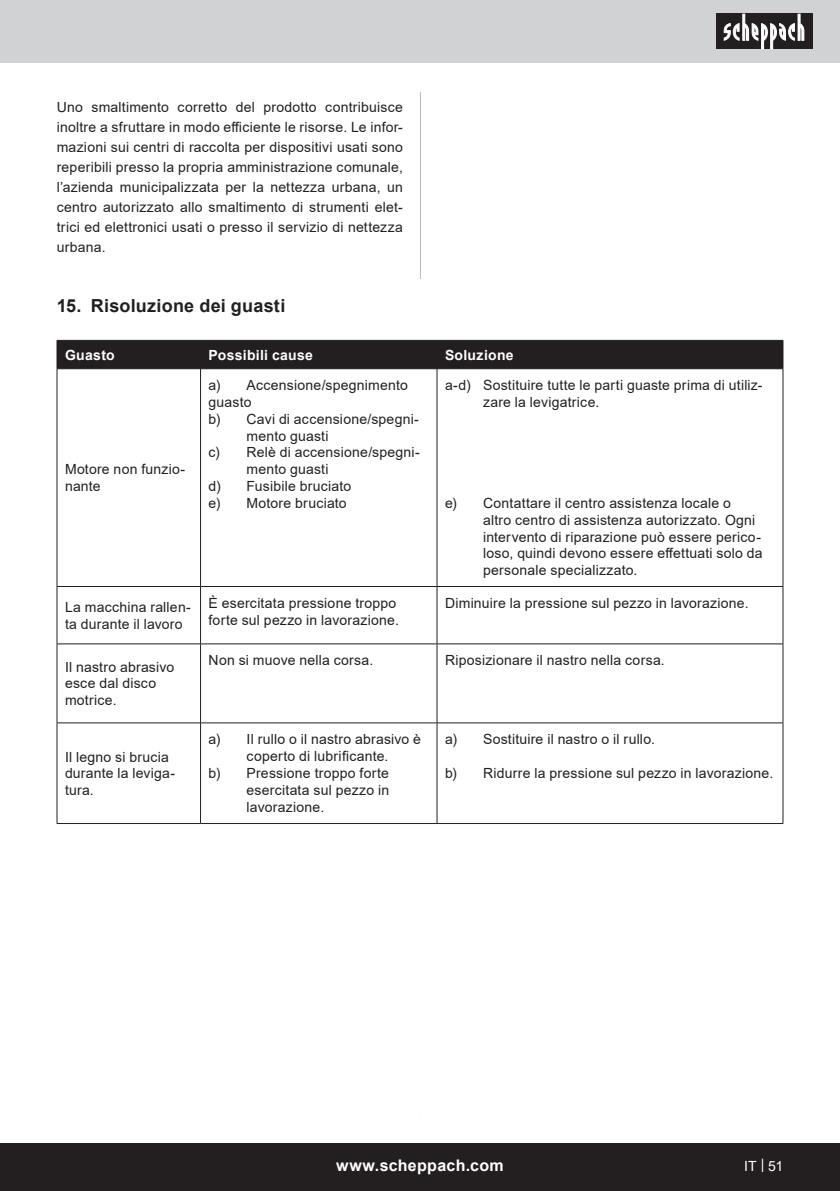
<style>
.page{position:relative;width:840px;height:1191px;background:#fff}
.page>*{position:absolute;margin:0;border:0;box-sizing:border-box;transform-origin:0 0}
.t1{font:700 18px "Arial";letter-spacing:.015em;color:#231f20}
.t2{font:700 16px "Arial";letter-spacing:.02em;color:#fff}
.t3{font:14px/16.8px "Arial";letter-spacing:.015em;color:#231f20}
.t4{font:700 14px "Arial";letter-spacing:.02em;color:#fff}
.t5{font:14px "Arial";color:#fff}
</style>
<div class="page">
<div style="left:0;top:0;width:839px;height:63px;background:#d1d2d4"></div>
<div style="left:0;top:1143px;width:839px;height:48px;background:#231f20"></div>
<div style="left:716px;top:14px;width:96px;height:35px;background:#231f20"></div>
<svg style="left:723px;top:14px;width:81px;height:35px"></svg>
<hr style="left:420px;top:92px;width:1px;height:1025px;background:#b9bdc0">
<div style="left:57px;top:279px;width:725px;height:838px;background:#fff"></div>
<div style="left:57px;top:340px;width:726px;height:29px;background:#231f20"></div>
<hr style="left:57px;top:368px;width:143px;height:1px;background:#231f20">
<hr style="left:57px;top:369px;width:1px;height:217px;background:#231f20">
<hr style="left:200px;top:368px;width:237px;height:1px;background:#231f20">
<hr style="left:200px;top:369px;width:1px;height:217px;background:#231f20">
<hr style="left:437px;top:368px;width:345px;height:1px;background:#231f20">
<hr style="left:436px;top:369px;width:1px;height:217px;background:#231f20">
<hr style="left:782px;top:369px;width:1px;height:217px;background:#231f20">
<hr style="left:57px;top:586px;width:143px;height:1px;background:#231f20">
<hr style="left:57px;top:587px;width:1px;height:56px;background:#231f20">
<hr style="left:200px;top:586px;width:237px;height:1px;background:#231f20">
<hr style="left:200px;top:587px;width:1px;height:56px;background:#231f20">
<hr style="left:437px;top:586px;width:345px;height:1px;background:#231f20">
<hr style="left:436px;top:587px;width:1px;height:56px;background:#231f20">
<hr style="left:782px;top:587px;width:1px;height:56px;background:#231f20">
<hr style="left:57px;top:643px;width:143px;height:1px;background:#231f20">
<hr style="left:57px;top:644px;width:1px;height:78px;background:#231f20">
<hr style="left:200px;top:643px;width:237px;height:1px;background:#231f20">
<hr style="left:200px;top:644px;width:1px;height:78px;background:#231f20">
<hr style="left:437px;top:643px;width:345px;height:1px;background:#231f20">
<hr style="left:436px;top:644px;width:1px;height:78px;background:#231f20">
<hr style="left:782px;top:644px;width:1px;height:78px;background:#231f20">
<hr style="left:57px;top:722px;width:143px;height:1px;background:#231f20">
<hr style="left:57px;top:723px;width:1px;height:100px;background:#231f20">
<hr style="left:200px;top:722px;width:237px;height:1px;background:#231f20">
<hr style="left:200px;top:723px;width:1px;height:100px;background:#231f20">
<hr style="left:437px;top:722px;width:345px;height:1px;background:#231f20">
<hr style="left:436px;top:723px;width:1px;height:100px;background:#231f20">
<hr style="left:782px;top:723px;width:1px;height:100px;background:#231f20">
<hr style="left:57px;top:823px;width:143px;height:1px;background:#231f20">
<hr style="left:200px;top:823px;width:237px;height:1px;background:#231f20">
<hr style="left:437px;top:823px;width:345px;height:1px;background:#231f20">
<p class="t3" style="left:57px;top:97px;width:347px;line-height:20px;text-align:justify">Uno smaltimento corretto del prodotto contribuisce inoltre a sfruttare in modo efficiente le risorse. Le infor&shy;mazioni sui centri di raccolta per dispositivi usati sono reperibili presso la propria amministrazione comunale, l’azienda municipalizzata per la nettezza urbana, un centro autorizzato allo smaltimento di strumenti elet&shy;trici ed elettronici usati o presso il servizio di nettezza urbana.</p>
<p class="t1" style="left:57px;top:293px;width:230px">15. Risoluzione dei guasti</p>
<p class="t4" style="left:65px;top:345px;width:51px">Guasto</p>
<p class="t4" style="left:208px;top:345px;width:106px">Possibili cause</p>
<p class="t4" style="left:445px;top:345px;width:70px">Soluzione</p>
<p class="t3" style="left:65px;top:461px;width:122px">Motore non funzio&shy;nante</p>
<p class="t3" style="left:208px;top:377px;width:201px">a) Accensione/spegnimento</p>
<p class="t3" style="left:208px;top:394px;width:44px">guasto</p>
<p class="t3" style="left:208px;top:410px;width:212px">b) Cavi di accensione/spegni-</p>
<p class="t3" style="left:246px;top:427px;width:83px">mento guasti</p>
<p class="t3" style="left:208px;top:444px;width:213px">c) Relè di accensione/spegni-</p>
<p class="t3" style="left:246px;top:461px;width:83px">mento guasti</p>
<p class="t3" style="left:208px;top:478px;width:144px">d) Fusibile bruciato</p>
<p class="t3" style="left:208px;top:494px;width:140px">e) Motore bruciato</p>
<p class="t3" style="left:483px;top:377px;width:281px;text-indent:-38px">a-d) Sostituire tutte le parti guaste prima di utiliz&shy;zare la levigatrice.</p>
<p class="t3" style="left:483px;top:494px;width:281px;text-indent:-38px">e) Contattare il centro assistenza locale o altro centro di assistenza autorizzato. Ogni intervento di riparazione può essere perico&shy;loso, quindi devono essere effettuati solo da personale specializzato.</p>
<p class="t3" style="left:65px;top:598px;width:127px">La macchina rallen&shy;ta durante il lavoro</p>
<p class="t3" style="left:208px;top:594px;width:192px">È esercitata pressione troppo forte sul pezzo in lavorazione.</p>
<p class="t3" style="left:445px;top:594px;width:305px">Diminuire la pressione sul pezzo in lavorazione.</p>
<p class="t3" style="left:65px;top:658px;width:111px">Il nastro abrasivo esce dal disco motrice.</p>
<p class="t3" style="left:208px;top:652px;width:166px">Non si muove nella corsa.</p>
<p class="t3" style="left:445px;top:652px;width:221px">Riposizionare il nastro nella corsa.</p>
<p class="t3" style="left:65px;top:748px;width:112px">Il legno si brucia durante la leviga&shy;tura.</p>
<p class="t3" style="left:208px;top:731px;width:214px">a) Il rullo o il nastro abrasivo è</p>
<p class="t3" style="left:246px;top:748px;width:143px">coperto di lubrificante.</p>
<p class="t3" style="left:208px;top:764px;width:182px">b) Pressione troppo forte</p>
<p class="t3" style="left:246px;top:781px;width:144px">esercitata sul pezzo in</p>
<p class="t3" style="left:246px;top:798px;width:79px">lavorazione.</p>
<p class="t3" style="left:445px;top:731px;width:211px">a) Sostituire il nastro o il rullo.</p>
<p class="t3" style="left:445px;top:764px;width:329px">b) Ridurre la pressione sul pezzo in lavorazione.</p>
<p class="t2" style="left:336px;top:1154px;width:169px">www.scheppach.com</p>
<p class="t5" style="left:743px;top:1156px;width:41px">IT | 51</p>
</div>
